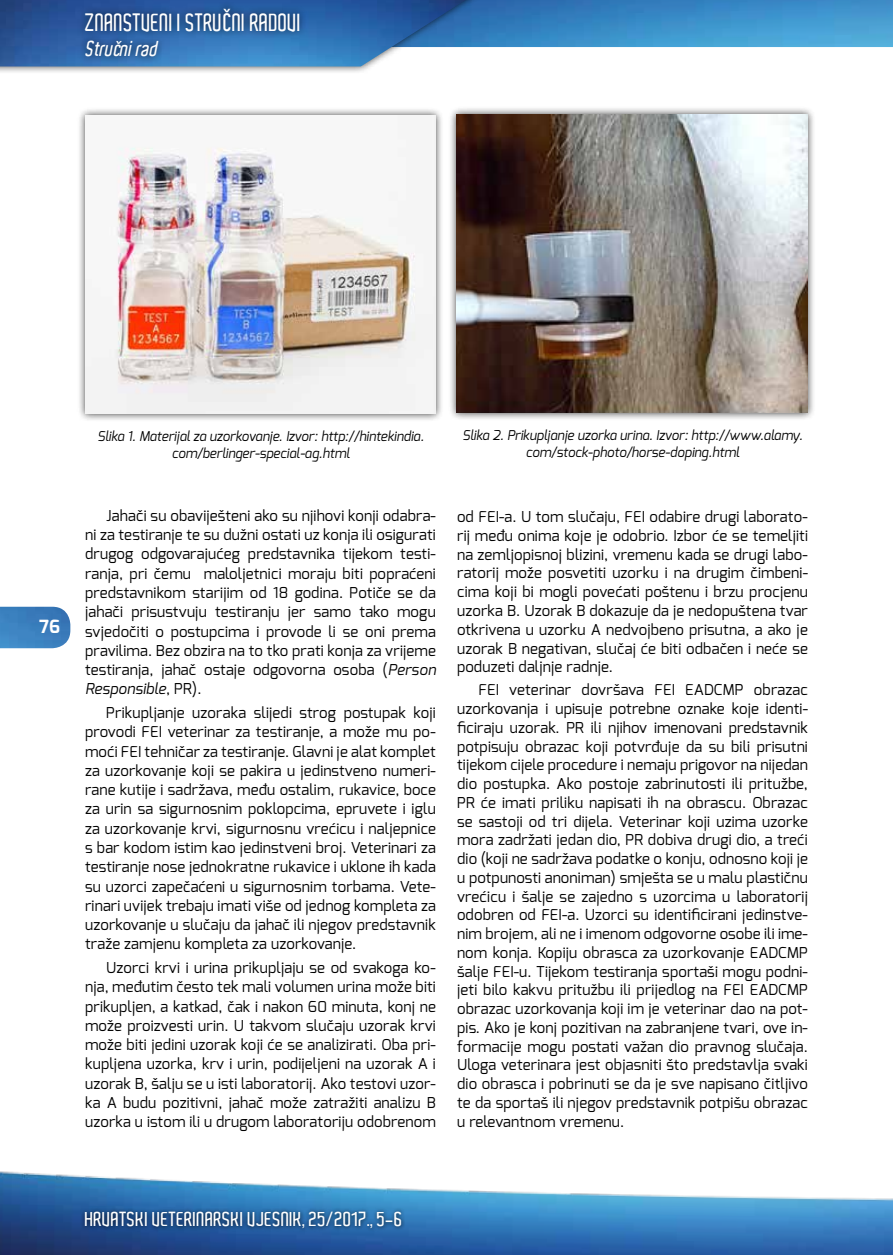
<style>
.page{position:relative;width:893px;height:1255px;background:#fff}
.page>*{position:absolute;margin:0;border:0;box-sizing:border-box;transform-origin:0 0}
.t1{font:600 24px "Aldo";color:#fff;scale:.9 1}
.t2{font:italic 600 21px "Aldo";color:#fff;scale:.9 1}
.t3{font:600 19.5px "Aldo";color:#fff}
.t4{font:700 18.15px "Exo";color:#fff}
.t5{font:15px/18.8px "Exo";letter-spacing:.01em;color:#000;text-align:justify}
.t6{font:italic 13.5px/16.5px "Exo";color:#000;text-align:center}
.s1{font-family:"Libel Suit";font-weight:400;font-size:22.5px}
.s2{font-family:"Libel Suit";font-weight:400;font-size:18.45px}
.s3{font-style:italic}
</style>
<div class="page">
<img style="left:505px;top:0;width:388px;height:47px">
<div style="left:0;top:0;width:505px;height:75px;background:#000;opacity:.75"></div>
<img style="left:0;top:0;width:498px;height:66px">
<img style="left:0;top:1171px;width:893px;height:83px">
<img style="left:0;top:606px;width:70px;height:42px">
<div style="left:81px;top:1207px;width:325px;height:25px;background:#000;opacity:.75"></div>
<div style="left:77px;top:107px;width:367px;height:315px;background:#000;opacity:.75"></div>
<img style="left:85px;top:115px;width:351px;height:298px">
<div style="left:449px;top:106px;width:367px;height:315px;background:#000;opacity:.75"></div>
<img style="left:457px;top:115px;width:351px;height:297px">
<div style="left:78px;top:1px;width:230px;height:63px;background:#000;opacity:.75"></div>
<h1 class="t1" style="left:85px;top:9px;width:242px">ZNANSTVENI I STRU<span class="s1">Č</span>NI RADOVI</h1>
<h2 class="t2" style="left:85px;top:37px;width:87px">Stru<span class="s2">č</span>nirad</h2>
<p class="t4" style="left:39px;top:614px;width:23px">76</p>
<p class="t6" style="left:98px;top:428px;width:328px">Slika 1. Materijal za uzorkovanje. Izvor: http://hintekindia. com/berlinger-special-ag.html</p>
<p class="t6" style="left:463px;top:427px;width:341px">Slika 2. Prikupljanje uzorka urina. Izvor: http://www.alamy. com/stock-photo/horse-doping.html</p>
<p class="t5" style="left:85px;top:505px;width:352px;line-height:19.2px;text-indent:21px">Jahači su obaviješteni ako su njihovi konji odabra&shy;ni za testiranje te su dužni ostati uz konja ili osigurati drugog odgovarajućeg predstavnika tijekom testi&shy;ranja, pri čemu maloljetnici moraju biti popraćeni predstavnikom starijim od 18 godina. Potiče se da jahači prisustvuju testiranju jer samo tako mogu svjedočiti o postupcima i provode li se oni prema pravilima. Bez obzira na to tko prati konja za vrijeme testiranja, jahač ostaje odgovorna osoba (<span class="s3">Person Responsible</span>, PR).</p>
<p class="t5" style="left:85px;top:702px;width:352px;line-height:19.2px;text-indent:21px">Prikupljanje uzoraka slijedi strog postupak koji provodi FEI veterinar za testiranje, a može mu po&shy;moći FEI tehničar za testiranje. Glavni je alat komplet za uzorkovanje koji se pakira u jedinstveno numeri&shy;rane kutije i sadržava, među ostalim, rukavice, boce za urin sa sigurnosnim poklopcima, epruvete i iglu za uzorkovanje krvi, sigurnosnu vrećicu i naljepnice s bar kodom istim kao jedinstveni broj. Veterinari za testiranje nose jednokratne rukavice i uklone ih kada su uzorci zapečaćeni u sigurnosnim torbama. Vete&shy;rinari uvijek trebaju imati više od jednog kompleta za uzorkovanje u slučaju da jahač ili njegov predstavnik traže zamjenu kompleta za uzorkovanje.</p>
<p class="t5" style="left:85px;top:957px;width:352px;line-height:19.4px;text-indent:21px">Uzorci krvi i urina prikupljaju se od svakoga ko&shy;nja, međutim često tek mali volumen urina može biti prikupljen, a katkad, čak i nakon 60 minuta, konj ne može proizvesti urin. U takvom slučaju uzorak krvi može biti jedini uzorak koji će se analizirati. Oba pri&shy;kupljena uzorka, krv i urin, podijeljeni na uzorak A i uzorak B, šalju se u isti laboratorij. Ako testovi uzor&shy;ka A budu pozitivni, jahač može zatražiti analizu B uzorka u istom ili u drugom laboratoriju odobrenom</p>
<p class="t5" style="left:457px;top:507px;width:352px">od FEI-a. U tom slučaju, FEI odabire drugi laborato&shy;rij među onima koje je odobrio. Izbor će se temeljiti na zemljopisnoj blizini, vremenu kada se drugi labo&shy;ratorij može posvetiti uzorku i na drugim čimbeni&shy;cima koji bi mogli povećati poštenu i brzu procjenu uzorka B. Uzorak B dokazuje da je nedopuštena tvar otkrivena u uzorku A nedvojbeno prisutna, a ako je uzorak B negativan, slučaj će biti odbačen i neće se poduzeti daljnje radnje.</p>
<p class="t5" style="left:457px;top:680px;width:352px;text-indent:21px">FEI veterinar dovršava FEI EADCMP obrazac uzorkovanja i upisuje potrebne oznake koje identi&shy;ficiraju uzorak. PR ili njihov imenovani predstavnik potpisuju obrazac koji potvrđuje da su bili prisutni tijekom cijele procedure i nemaju prigovor na nijedan dio postupka. Ako postoje zabrinutosti ili pritužbe, PR će imati priliku napisati ih na obrascu. Obrazac se sastoji od tri dijela. Veterinar koji uzima uzorke mora zadržati jedan dio, PR dobiva drugi dio, a treći dio (koji ne sadržava podatke o konju, odnosno koji je u potpunosti anoniman) smješta se u malu plastičnu vrećicu i šalje se zajedno s uzorcima u laboratorij odobren od FEI-a. Uzorci su identificirani jedinstve&shy;nim brojem, ali ne i imenom odgovorne osobe ili ime&shy;nom konja. Kopiju obrasca za uzorkovanje EADCMP šalje FEI-u. Tijekom testiranja sportaši mogu podni&shy;jeti bilo kakvu pritužbu ili prijedlog na FEI EADCMP obrazac uzorkovanja koji im je veterinar dao na pot&shy;pis. Ako je konj pozitivan na zabranjene tvari, ove in&shy;formacije mogu postati važan dio pravnog slučaja.<br>Uloga veterinara jest objasniti što predstavlja svaki dio obrasca i pobrinuti se da je sve napisano čitljivo te da sportaš ili njegov predstavnik potpišu obrazac u relevantnom vremenu.</p>
<h3 class="t3" style="left:85px;top:1207px;width:319px">HRVATSKI VETERINARSKI VJESNIK, 25/2017., 5-6</h3>
</div>
